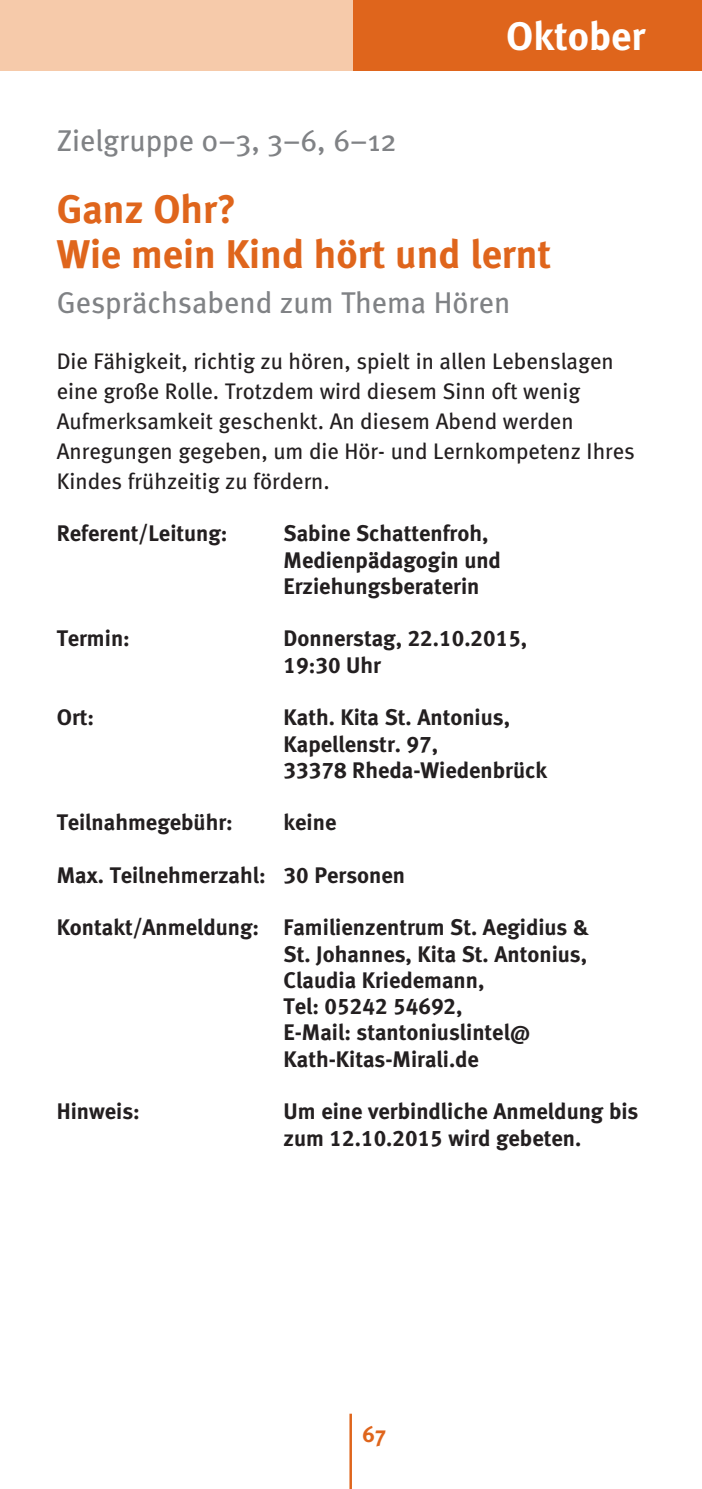
<style>
.page{position:relative;width:702px;height:1489px;background:#fff}
.page>*{position:absolute;margin:0;border:0;box-sizing:border-box;transform-origin:0 0}
.t1{font:700 40px/45px "Meta";color:#df651c}
.t2{font:700 40px "Meta";color:#fff}
.t3{font:30px "Meta";color:#808285}
.t4{font:22.5px/26.2px "Meta Bold LF";color:#231f20}
.t5{font:22.5px/30px "Meta";color:#231f20}
.t6{font:700 22.5px "Meta";color:#df651c}
</style>
<div class="page">
<div style="left:0;top:0;width:702px;height:71px;background:#f6caaa"></div>
<hr style="left:349px;top:1413px;width:3px;height:75px;background:#df651c">
<div style="left:353px;top:0;width:349px;height:71px;background:#df651c"></div>
<h1 class="t2" style="left:506px;top:12px;width:141px">Oktober</h1>
<h2 class="t3" style="left:57px;top:123px;width:341px">Zielgruppe 0–3, 3–6, 6–12</h2>
<h1 class="t1" style="left:57px;top:186px;width:496px">Ganz Ohr?<br>Wie mein Kind hört und lernt</h1>
<h2 class="t3" style="left:57px;top:284px;width:455px">Gesprächsabend zum Thema Hören</h2>
<p class="t5" style="left:57px;top:346px;width:579px">Die Fähigkeit, richtig zu hören, spielt in allen Lebenslagen eine große Rolle. Trotzdem wird diesem Sinn oft wenig Aufmerksamkeit geschenkt. An diesem Abend werden Anregungen gegeben, um die Hör- und Lernkompetenz Ihres Kindes frühzeitig zu fördern.</p>
<p class="t4" style="left:57px;top:520px;width:172px">Referent/Leitung:</p>
<p class="t4" style="left:283px;top:520px;width:219px">Sabine Schattenfroh,<br>Medienpädagogin und<br>Erziehungsberaterin</p>
<p class="t4" style="left:57px;top:625px;width:75px">Termin:</p>
<p class="t4" style="left:283px;top:625px;width:245px">Donnerstag, 22.10.2015,<br>19:30 Uhr</p>
<p class="t4" style="left:57px;top:704px;width:39px">Ort:</p>
<p class="t4" style="left:283px;top:704px;width:265px">Kath. Kita St. Antonius,<br>Kapellenstr. 97,<br>33378 Rheda-Wiedenbrück</p>
<p class="t4" style="left:57px;top:809px;width:178px">Teilnahmegebühr:</p>
<p class="t4" style="left:283px;top:809px;width:54px">keine</p>
<p class="t4" style="left:57px;top:861px;width:350px">Max. Teilnehmerzahl: 30 Personen</p>
<p class="t4" style="left:283px;top:914px;width:307px;text-indent:-227px">Kontakt/Anmeldung: Familienzentrum St. Aegidius &amp;<br>St. Johannes, Kita St. Antonius,<br>Claudia Kriedemann,<br>Tel: 05242 54692,<br>E-Mail: stantoniuslintel@<br>Kath-Kitas-Mirali.de</p>
<p class="t4" style="left:57px;top:1097px;width:85px">Hinweis:</p>
<p class="t4" style="left:283px;top:1097px;width:356px">Um eine verbindliche Anmeldung bis zum 12.10.2015 wird gebeten.</p>
<p class="t6" style="left:362px;top:1420px;width:25px">67</p>
</div>
